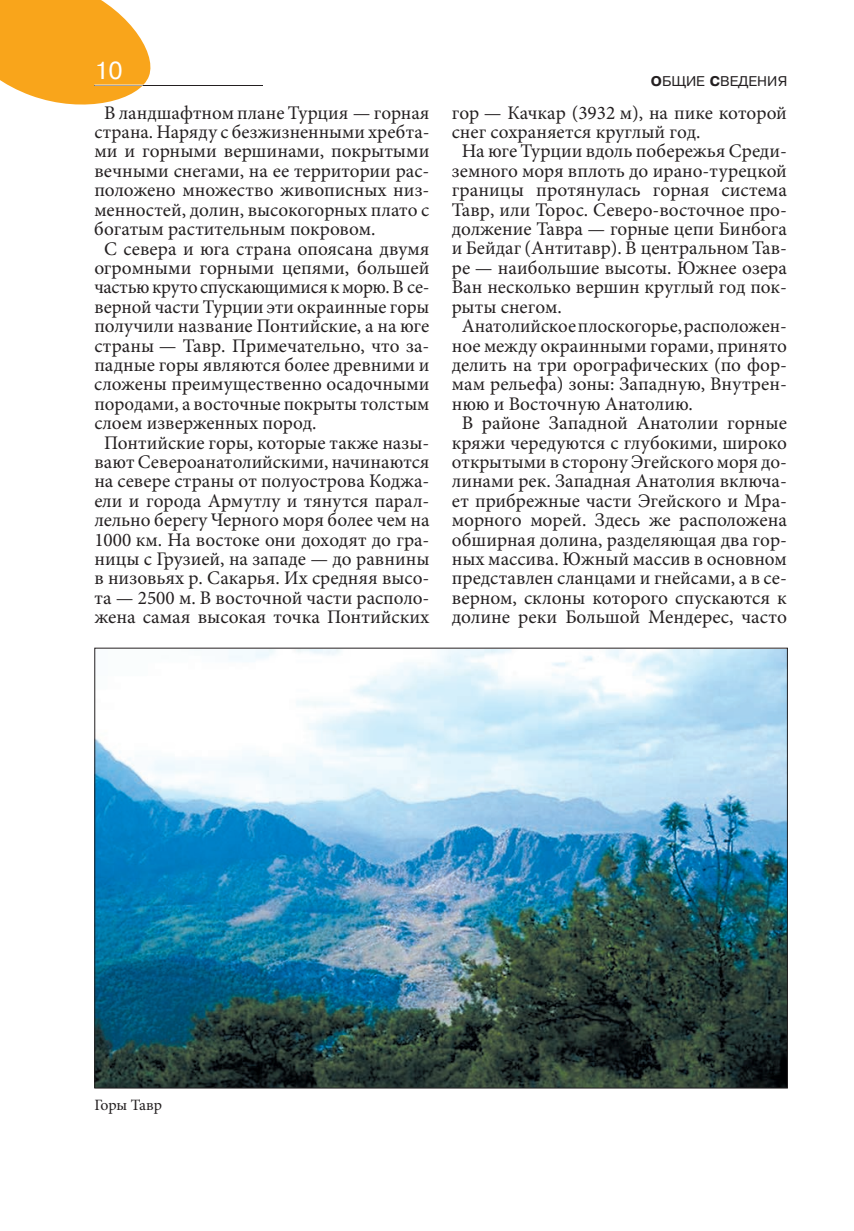
<style>
.page{position:relative;width:854px;height:1231px;background:#fff}
.page>*{position:absolute;margin:0;border:0;box-sizing:border-box;transform-origin:0 0}
.t1{font:24.5px "A Classic Pragmatica";color:#fff}
.t2{font:19.25px "Minion Pro";color:#231f20}
.t3{font:15.75px "Minion Pro";letter-spacing:-.005em;color:#231f20}
.t4{font:14px "A Classic Pragmatica";color:#231f20}
.s1{font-weight:700}
</style>
<div class="page">
<hr style="left:94px;top:85px;width:169px;height:1px;background:#231f20">
<svg style="left:0;top:0;width:151px;height:105px;background:#f9b23e"></svg>
<img style="left:96px;top:649px;width:689px;height:437px">
<p class="t1" style="left:94px;top:58px;width:30px">10</p>
<p class="t2" style="left:104px;top:100px;width:326px">В ландшафтном плане Турция — горная</p>
<p class="t2" style="left:94px;top:119px;width:336px">страна. Наряду с безжизненными хребта-</p>
<p class="t2" style="left:94px;top:138px;width:336px">ми и горными вершинами, покрытыми</p>
<p class="t2" style="left:94px;top:158px;width:336px">вечными снегами, на ее территории рас-</p>
<p class="t2" style="left:94px;top:177px;width:336px">положено множество живописных низ-</p>
<p class="t2" style="left:94px;top:197px;width:336px">менностей, долин, высокогорных плато с</p>
<p class="t2" style="left:94px;top:216px;width:283px">богатым растительным покровом.</p>
<p class="t2" style="left:104px;top:235px;width:326px">С севера и юга страна опоясана двумя</p>
<p class="t2" style="left:94px;top:255px;width:336px">огромными горными цепями, большей</p>
<p class="t2" style="left:94px;top:274px;width:334px">частьюкруто спускающимися кморю.В се-</p>
<p class="t2" style="left:94px;top:293px;width:336px">верной части Турции эти окраинные горы</p>
<p class="t2" style="left:94px;top:313px;width:336px">получили название Понтийские, а на юге</p>
<p class="t2" style="left:94px;top:332px;width:336px">страны — Тавр. Примечательно, что за-</p>
<p class="t2" style="left:94px;top:352px;width:336px">падные горы являются более древними и</p>
<p class="t2" style="left:94px;top:371px;width:336px">сложены преимущественно осадочными</p>
<p class="t2" style="left:94px;top:390px;width:336px">породами, а восточные покрыты толстым</p>
<p class="t2" style="left:94px;top:410px;width:224px">слоем изверженных пород.</p>
<p class="t2" style="left:104px;top:429px;width:326px">Понтийские горы, которые также назы-</p>
<p class="t2" style="left:94px;top:449px;width:336px">вают Североанатолийскими, начинаются</p>
<p class="t2" style="left:94px;top:468px;width:336px">на севере страны от полуострова Коджа-</p>
<p class="t2" style="left:94px;top:487px;width:336px">ели и города Армутлу и тянутся парал-</p>
<p class="t2" style="left:94px;top:507px;width:336px">лельно берегу Черного моря более чем на</p>
<p class="t2" style="left:94px;top:526px;width:336px">1000 км. На востоке они доходят до гра-</p>
<p class="t2" style="left:94px;top:546px;width:336px">ницы с Грузией, на западе — до равнины</p>
<p class="t2" style="left:94px;top:565px;width:336px">в низовьях р. Сакарья. Их средняя высо-</p>
<p class="t2" style="left:94px;top:584px;width:336px">та — 2500 м. В восточной части располо-</p>
<p class="t2" style="left:94px;top:604px;width:336px">жена самая высокая точка Понтийских</p>
<p class="t4" style="left:650px;top:74px;width:137px"><span class="s1">О</span>бщие <span class="s1">с</span>ведения</p>
<p class="t2" style="left:451px;top:100px;width:336px">гор — Качкар (3932 м), на пике которой</p>
<p class="t2" style="left:451px;top:119px;width:250px">снег сохраняется круглый год.</p>
<p class="t2" style="left:461px;top:138px;width:326px">На юге Турции вдоль побережья Среди-</p>
<p class="t2" style="left:451px;top:158px;width:336px">земного моря вплоть до ирано-турецкой</p>
<p class="t2" style="left:451px;top:177px;width:336px">границы протянулась горная система</p>
<p class="t2" style="left:451px;top:197px;width:336px">Тавр, или Торос. Северо-восточное про-</p>
<p class="t2" style="left:451px;top:216px;width:336px">должение Тавра — горные цепи Бинбога</p>
<p class="t2" style="left:451px;top:235px;width:336px">и Бейдаг (Антитавр). В центральном Тав-</p>
<p class="t2" style="left:451px;top:255px;width:336px">ре — наибольшие высоты. Южнее озера</p>
<p class="t2" style="left:451px;top:274px;width:336px">Ван несколько вершин круглый год пок-</p>
<p class="t2" style="left:451px;top:293px;width:111px">рыты снегом.</p>
<p class="t2" style="left:461px;top:313px;width:324px">Анатолийскоеплоскогорье,расположен-</p>
<p class="t2" style="left:451px;top:332px;width:336px">ное между окраинными горами, принято</p>
<p class="t2" style="left:451px;top:352px;width:336px">делить на три орографических (по фор-</p>
<p class="t2" style="left:451px;top:371px;width:336px">мам рельефа) зоны: Западную, Внутрен-</p>
<p class="t2" style="left:451px;top:390px;width:242px">нюю и Восточную Анатолию.</p>
<p class="t2" style="left:461px;top:410px;width:326px">В районе Западной Анатолии горные</p>
<p class="t2" style="left:451px;top:429px;width:336px">кряжи чередуются с глубокими, широко</p>
<p class="t2" style="left:451px;top:449px;width:336px">открытыми в сторону Эгейского моря до-</p>
<p class="t2" style="left:451px;top:468px;width:336px">линами рек. Западная Анатолия включа-</p>
<p class="t2" style="left:451px;top:487px;width:336px">ет прибрежные части Эгейского и Мра-</p>
<p class="t2" style="left:451px;top:507px;width:336px">морного морей. Здесь же расположена</p>
<p class="t2" style="left:451px;top:526px;width:336px">обширная долина, разделяющая два гор-</p>
<p class="t2" style="left:451px;top:546px;width:336px">ных массива. Южный массив в основном</p>
<p class="t2" style="left:451px;top:565px;width:336px">представлен сланцами и гнейсами, а в се-</p>
<p class="t2" style="left:451px;top:584px;width:336px">верном, склоны которого спускаются к</p>
<p class="t2" style="left:451px;top:604px;width:336px">долине реки Большой Мендерес, часто</p>
<p class="t3" style="left:94px;top:1094px;width:69px">Горы Тавр</p>
</div>
